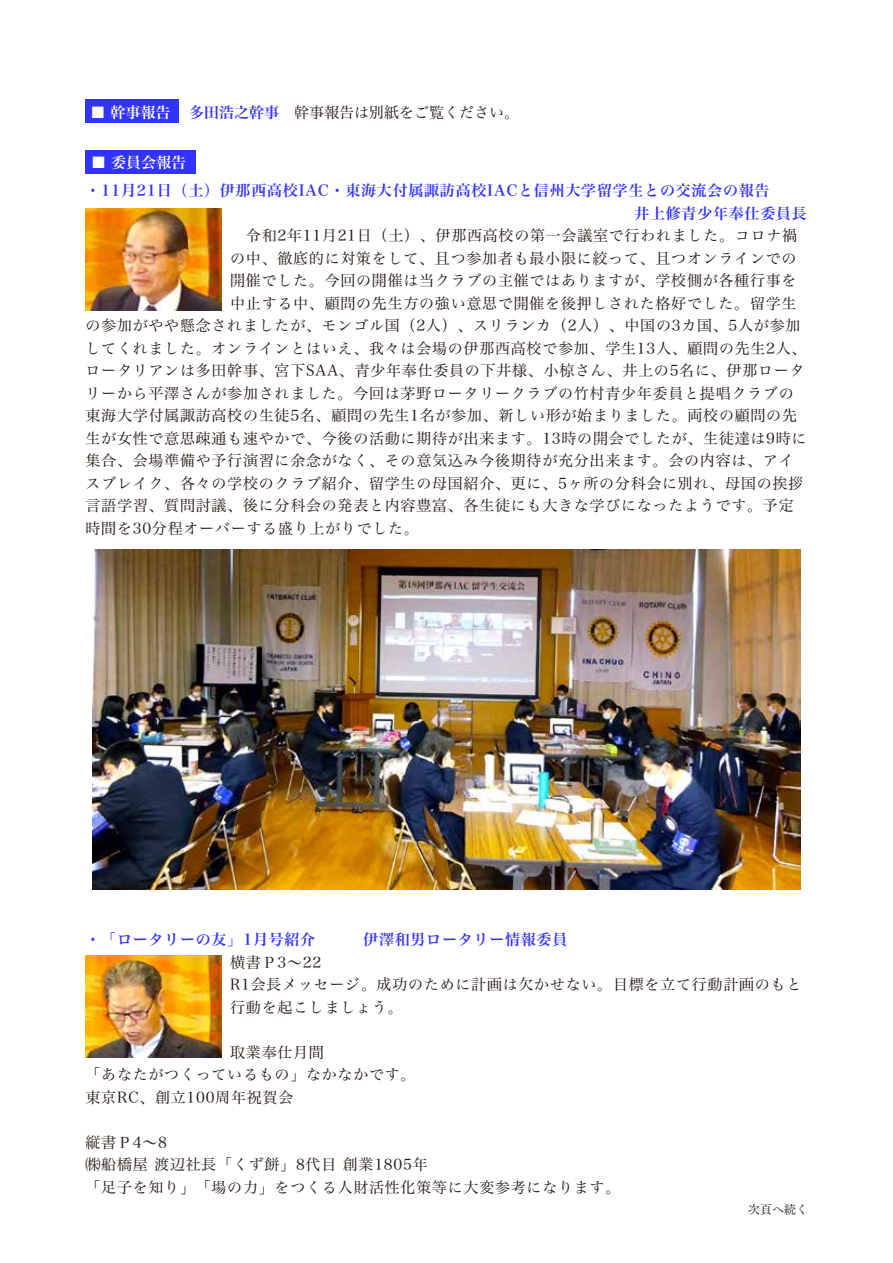
<style>
.page{position:relative;width:893px;height:1263px;background:#fff}
.page>*{position:absolute;margin:0;border:0;box-sizing:border-box;transform-origin:0 0}
.t1{font:15px/22.5px "Hira Min Pro W3";letter-spacing:.05em;color:#231815}
.t2{font:15px/22.5px "Hira Min Pro W6";letter-spacing:.05em;color:#33f}
.t3{font:15px "Hira Min Pro W3";color:#231815}
.t4{font:15px "Hira Min Pro W6";color:#fff}
.t5{font:12px "Hira Min Pro W3";color:#231815}
.s1{font-family:"Hira Min Pro W6";color:#fff}
.s2{font-family:"Hira Min Pro W6";color:#33f}
</style>
<div class="page">
<div style="left:85px;top:99px;width:94px;height:24px;background:#33f"></div>
<div style="left:86px;top:150px;width:110px;height:23px;background:#33f"></div>
<img style="left:93px;top:549px;width:707px;height:340px">
<img style="left:85px;top:209px;width:136px;height:102px">
<img style="left:85px;top:956px;width:136px;height:102px">
<p class="t3" style="left:91px;top:99px;width:430px"><span class="s1">■ 幹事報告</span> <span class="s2">多田浩之幹事</span> 幹事報告は別紙をご覧ください。</p>
<p class="t4" style="left:91px;top:149px;width:96px">■ 委員会報告</p>
<p class="t2" style="left:634px;top:178px;width:174px;text-indent:-549px">・11月21日（土）伊那西高校IAC・東海大付属諏訪高校IACと信州大学留学生との交流会の報告<br>井上修青少年奉仕委員長</p>
<p class="t1" style="left:230px;top:223px;width:568px">　令和2年11月21日（土）、伊那西高校の第一会議室で行われました。コロナ禍</p>
<p class="t1" style="left:230px;top:245px;width:568px">の中、徹底的に対策をして、且つ参加者も最小限に絞って、且つオンラインでの</p>
<p class="t1" style="left:230px;top:268px;width:568px">開催でした。今回の開催は当クラブの主催ではありますが、学校側が各種行事を</p>
<p class="t1" style="left:230px;top:290px;width:568px">中止する中、顧問の先生方の強い意思で開催を後押しされた格好でした。留学生</p>
<p class="t1" style="left:86px;top:313px;width:716px">の参加がやや懸念されましたが、モンゴル国（2人）、スリランカ（2人）、中国の3カ国、5人が参加</p>
<p class="t1" style="left:86px;top:335px;width:722px">してくれました。オンラインとはいえ、我々は会場の伊那西高校で参加、学生13人、顧問の先生2人、</p>
<p class="t1" style="left:86px;top:358px;width:720px">ロータリアンは多田幹事、宮下SAA、青少年奉仕委員の下井様、小椋さん、井上の5名に、伊那ロータ</p>
<p class="t1" style="left:86px;top:380px;width:709px">リーから平澤さんが参加されました。今回は茅野ロータリークラブの竹村青少年委員と提唱クラブの</p>
<p class="t1" style="left:86px;top:403px;width:713px">東海大学付属諏訪高校の生徒5名、顧問の先生1名が参加、新しい形が始まりました。両校の顧問の先</p>
<p class="t1" style="left:86px;top:425px;width:722px">生が女性で意思疎通も速やかで、今後の活動に期待が出来ます。13時の開会でしたが、生徒達は9時に</p>
<p class="t1" style="left:86px;top:448px;width:709px">集合、会場準備や予行演習に余念がなく、その意気込み今後期待が充分出来ます。会の内容は、アイ</p>
<p class="t1" style="left:86px;top:470px;width:719px">スブレイク、各々の学校のクラブ紹介、留学生の母国紹介、更に、5ヶ所の分科会に別れ、母国の挨拶</p>
<p class="t1" style="left:86px;top:493px;width:709px">言語学習、質問討議、後に分科会の発表と内容豊富、各生徒にも大きな学びになったようです。予定</p>
<p class="t1" style="left:86px;top:515px;width:335px">時間を30分程オーバーする盛り上がりでした。</p>
<p class="t2" style="left:86px;top:927px;width:483px">・「ロータリーの友」1月号紹介　　　伊澤和男ロータリー情報委員</p>
<p class="t1" style="left:230px;top:949px;width:573px">横書Ｐ3～22<br>R1会長メッセージ。成功のために計画は欠かせない。目標を立て行動計画のもと行動を起こしましょう。</p>
<p class="t1" style="left:86px;top:1039px;width:331px;text-indent:145px">取業奉仕月間<br>「あなたがつくっているもの」なかなかです。東京RC、創立100周年祝賀会</p>
<p class="t1" style="left:86px;top:1129px;width:536px">縦書Ｐ4～8<br>㈱船橋屋 渡辺社長「くず餅」8代目 創業1805年<br>「足子を知り」「場の力」をつくる人財活性化策等に大変参考になります。</p>
<p class="t5" style="left:748px;top:1199px;width:61px">次頁へ続く</p>
</div>
